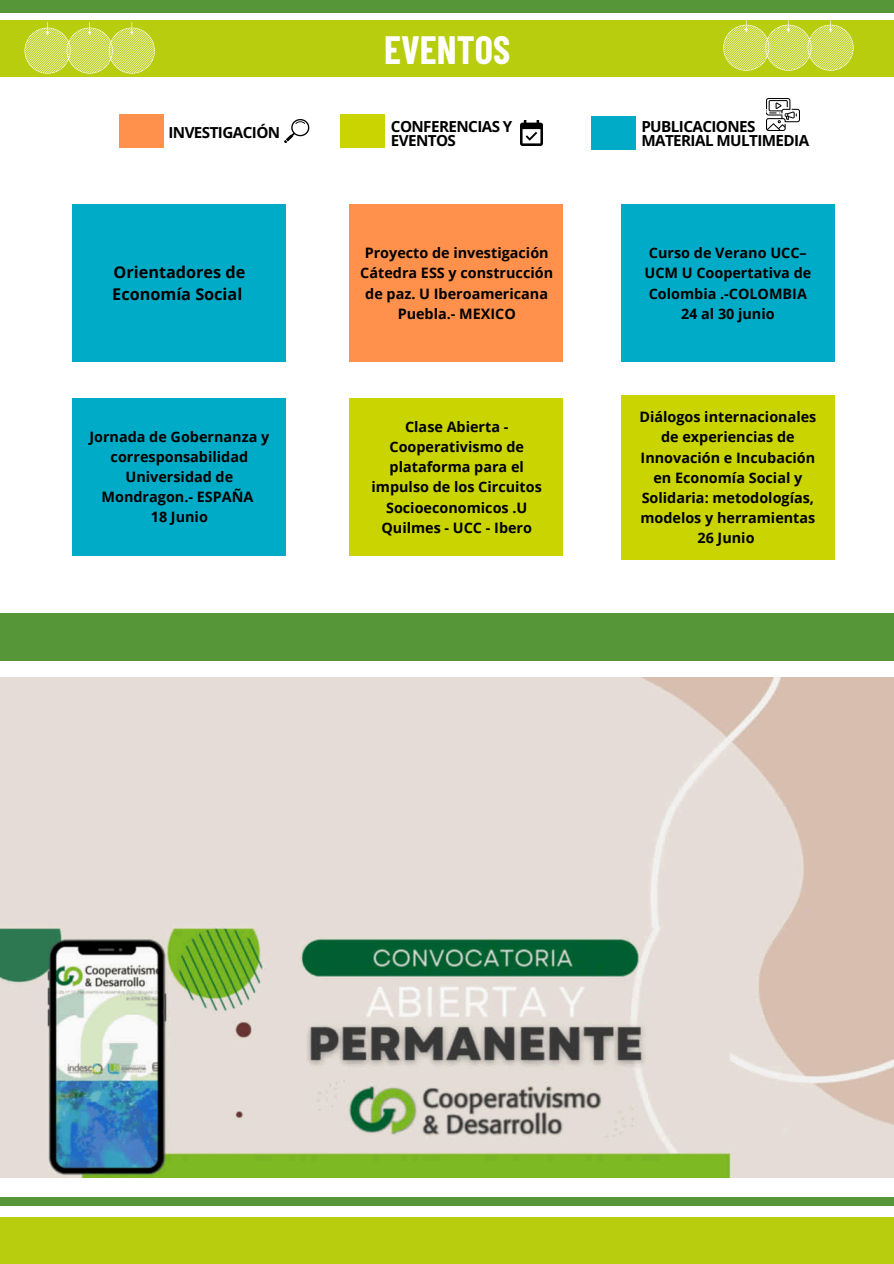
<style>
.page{position:relative;width:894px;height:1264px;background:#fff}
.page>*{position:absolute;margin:0;border:0;box-sizing:border-box;transform-origin:0 0}
.t1{font:700 38.55px "Barlow Condensed";color:#fff}
.t2{font:700 16.2px/22.5px "Open Sans";color:#000}
.t3{font:700 15.15px/14.5px "Open Sans";letter-spacing:-.04em;color:#000}
.t4{font:700 14.4px/20.1px "Open Sans";color:#000;text-align:center}
</style>
<div class="page">
<div style="left:0;top:0;width:893px;height:12px;background:#569639"></div>
<div style="left:0;top:613px;width:893px;height:48px;background:#569639"></div>
<div style="left:72px;top:204px;width:213px;height:157px;background:#00abc7"></div>
<div style="left:349px;top:204px;width:214px;height:157px;background:#ff914d"></div>
<div style="left:620px;top:204px;width:213px;height:157px;background:#00abc7"></div>
<div style="left:72px;top:398px;width:213px;height:157px;background:#00abc7"></div>
<div style="left:349px;top:398px;width:214px;height:157px;background:#cad401"></div>
<div style="left:620px;top:395px;width:213px;height:164px;background:#cad401"></div>
<div style="left:0;top:20px;width:893px;height:57px;background:#b7cd0d"></div>
<svg style="left:25px;top:23px;width:130px;height:50px"></svg>
<svg style="left:723px;top:20px;width:130px;height:50px"></svg>
<div style="left:119px;top:114px;width:44px;height:33px;background:#ff914d"></div>
<div style="left:340px;top:114px;width:44px;height:34px;background:#cad401"></div>
<div style="left:591px;top:117px;width:44px;height:33px;background:#00abc7"></div>
<img style="left:285px;top:119px;width:25px;height:24px">
<img style="left:520px;top:120px;width:22px;height:25px">
<img style="left:766px;top:98px;width:33px;height:33px">
<img style="left:0;top:677px;width:893px;height:499px">
<div style="left:0;top:1216px;width:893px;height:47px;background:#b7cd0d"></div>
<div style="left:0;top:1197px;width:893px;height:8px;background:#569639"></div>
<p class="t1" style="left:384px;top:25px;width:127px">EVENTOS</p>
<p class="t3" style="left:168px;top:125px;width:113px">INVESTIGACIÓN</p>
<p class="t3" style="left:391px;top:118px;width:123px">CONFERENCIAS Y<br>EVENTOS</p>
<p class="t3" style="left:641px;top:119px;width:169px">PUBLICACIONES<br>MATERIAL MULTIMEDIA</p>
<p class="t2" style="left:112px;top:260px;width:134px">Orientadores de<br>Economía Social</p>
<p class="t4" style="left:89px;top:426px;width:181px">Jornada de Gobernanza y corresponsabilidad<br>Universidad de<br>Mondragon.- ESPAÑA</p>
<p class="t4" style="left:151px;top:506px;width:59px">18 Junio</p>
<p class="t4" style="left:360px;top:243px;width:194px">Proyecto de investigación<br>Cátedra ESS y construcción de paz. U Iberoamericana<br>Puebla.- MEXICO</p>
<h1 class="t4" style="left:644px;top:243px;width:168px">Curso de Verano UCC–<br>UCM U Coopertativa de<br>Colombia .-COLOMBIA</h1>
<p class="t4" style="left:680px;top:303px;width:95px">24 al 30 junio</p>
<p class="t4" style="left:371px;top:416px;width:172px">Clase Abierta -<br>Cooperativismo de plataforma para el impulso de los Circuitos<br>Socioeconomicos .U<br>Quilmes - UCC - Ibero</p>
<p class="t4" style="left:639px;top:406px;width:178px">Diálogos internacionales de experiencias de<br>Innovación e Incubación en Economía Social y<br>Solidaria: metodologías, modelos y herramientas<br>26 Junio</p>
</div>
